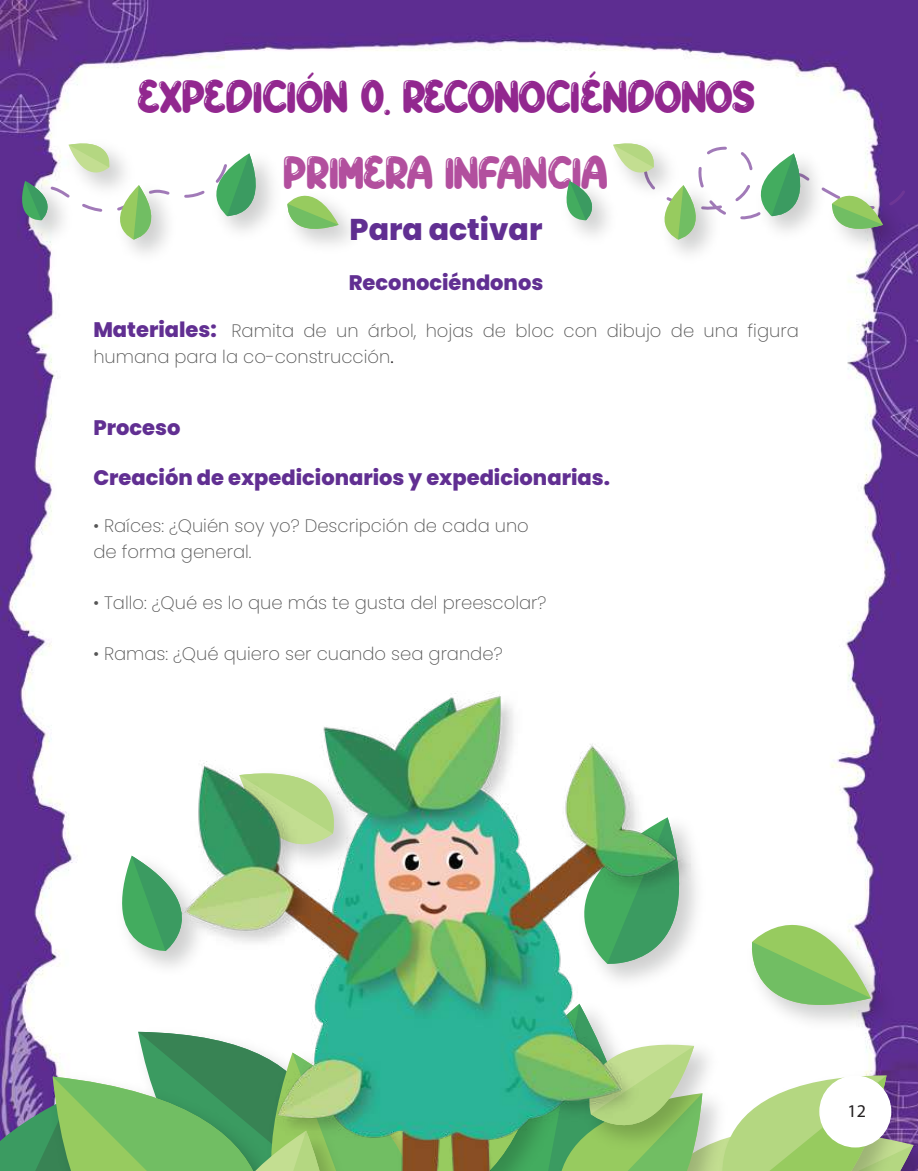
<style>
.page{position:relative;width:918px;height:1171px;background:#fff}
.page>*{position:absolute;margin:0;border:0;box-sizing:border-box;transform-origin:0 0}
.t1{font:31.5px "BALLOONDREAMS";color:#92278f}
.t2{font:31.5px "BALLOONDREAMS";color:#b24f9e}
.t3{font:800 30px "Poppins";color:#612f92}
.t4{font:800 21px "Poppins";color:#612f92}
.t5{font:200 18px/25.5px "Poppins";color:#565656}
.t6{font:18px "Myriad Pro";color:#231f20}
.s1{font-weight:800;font-size:21px;color:#612f92}
.s2{font-weight:300;color:#231f20}
</style>
<div class="page">
<img style="left:0;top:0;width:918px;height:1171px">
<svg style="left:0;top:762px;width:914px;height:409px"></svg>
<img style="left:139px;top:639px;width:591px;height:532px">
<img style="left:9px;top:169px;width:72px;height:85px">
<img style="left:204px;top:140px;width:86px;height:110px">
<img style="left:108px;top:240px;width:76px;height:34px">
<img style="left:274px;top:182px;width:98px;height:80px">
<svg style="left:285px;top:176px;width:54px;height:65px"></svg>
<img style="left:56px;top:131px;width:86px;height:6px">
<svg style="left:13px;top:137px;width:259px;height:103px"></svg>
<img style="left:554px;top:169px;width:72px;height:85px">
<img style="left:748px;top:241px;width:71px;height:9px">
<img style="left:652px;top:241px;width:77px;height:33px">
<img style="left:819px;top:182px;width:97px;height:80px">
<img style="left:600px;top:131px;width:87px;height:6px">
<svg style="left:557px;top:137px;width:353px;height:104px"></svg>
<div style="left:820px;top:1076px;width:71px;height:71px;background:#fff;border-radius:50%"></div>
<div style="left:819px;top:1075px;width:72px;height:72px;border:2px solid #fff;border-radius:50%"></div>
<h1 class="t1" style="left:137px;top:77px;width:620px">EXPEDICIÓN 0. RECONOCIÉNDONOS</h1>
<h1 class="t2" style="left:284px;top:153px;width:325px">PRIMERA INFANCIA</h1>
<h2 class="t3" style="left:350px;top:212px;width:194px">Para activar</h2>
<p class="t4" style="left:349px;top:270px;width:196px">Reconociéndonos</p>
<p class="t5" style="left:93px;top:318px;width:707px"><span class="s1">Materiales:</span> Ramita de un árbol, hojas de bloc con dibujo de una figura humana para la co-construcción<span class="s2">.</span></p>
<p class="t4" style="left:93px;top:415px;width:89px">Proceso</p>
<p class="t4" style="left:93px;top:465px;width:518px">Creación de expedicionarios y expedicionarias.</p>
<p class="t5" style="left:93px;top:513px;width:437px">• Raíces: ¿Quién soy yo? Descripción de cada uno de forma general.</p>
<p class="t5" style="left:93px;top:590px;width:455px">• Tallo: ¿Qué es lo que más te gusta del preescolar?</p>
<p class="t5" style="left:93px;top:641px;width:411px">• Ramas: ¿Qué quiero ser cuando sea grande?</p>
<p class="t6" style="left:848px;top:1100px;width:20px">12</p>
</div>
